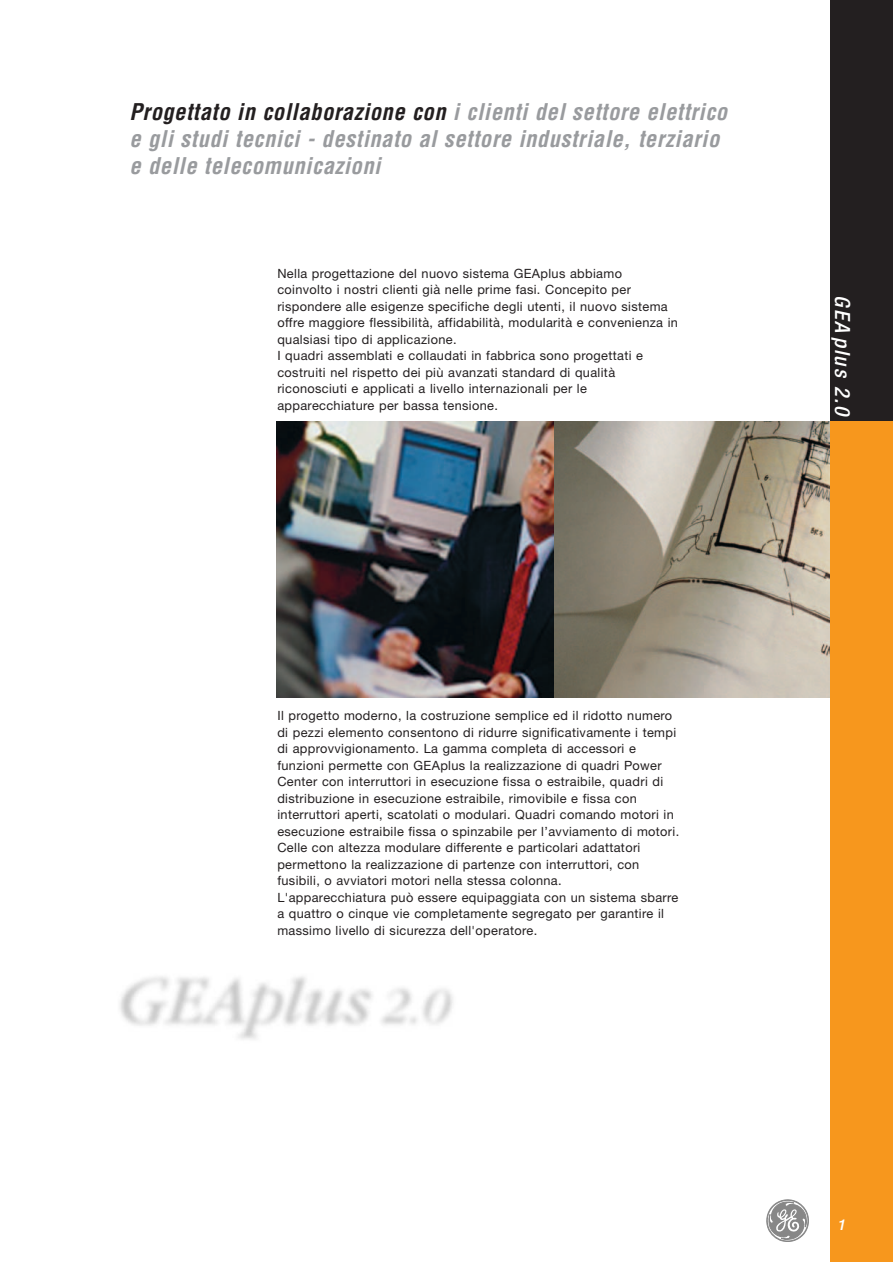
<style>
.page{position:relative;width:893px;height:1262px;background:#fff}
.page>*{position:absolute;margin:0;border:0;box-sizing:border-box;transform-origin:0 0}
.t1{font:italic 700 condensed 22.5px/27px "Helvetica";letter-spacing:.025em;color:#999b9e}
.t2{font:italic 500 condensed 21px "Helvetica Neue";letter-spacing:.095em;color:#fff}
.t3{font:italic 500 15px "Helvetica Neue";color:#fff}
.t4{font:12.75px/16.5px "Helvetica Neue";letter-spacing:.03em;color:#231f20}
.s1{color:#231f20}
</style>
<div class="page">
<svg style="left:766px;top:1199px;width:43px;height:43px"></svg>
<img style="left:120px;top:976px;width:333px;height:63px">
<img style="left:553px;top:421px;width:277px;height:276px">
<img style="left:277px;top:421px;width:276px;height:276px">
<div style="left:830px;top:0;width:62px;height:421px;background:#231f20"></div>
<div style="left:830px;top:421px;width:62px;height:841px;background:#f7971d"></div>
<h1 class="t1" style="left:129px;top:101px;width:599px"><span class="s1">Progettato in collaborazione con</span> i clienti del settore elettrico e gli studi tecnici - destinato al settore industriale, terziario e delle telecomunicazioni</h1>
<p class="t4" style="left:277px;top:266px;width:402px">Nella progettazione del nuovo sistema GEAplus abbiamo coinvolto i nostri clienti già nelle prime fasi. Concepito per rispondere alle esigenze specifiche degli utenti, il nuovo sistema offre maggiore flessibilità, affidabilità, modularità e convenienza in qualsiasi tipo di applicazione.<br>I quadri assemblati e collaudati in fabbrica sono progettati e costruiti nel rispetto dei più avanzati standard di qualità riconosciuti e applicati a livello internazionali per le apparecchiature per bassa tensione.</p>
<h2 class="t2" style="left:850px;top:295px;width:121px;rotate:90deg">GEA plus 2.0</h2>
<p class="t4" style="left:277px;top:709px;width:403px">Il progetto moderno, la costruzione semplice ed il ridotto numero di pezzi elemento consentono di ridurre significativamente i tempi di approvvigionamento. La gamma completa di accessori e funzioni permette con GEAplus la realizzazione di quadri Power Center con interruttori in esecuzione fissa o estraibile, quadri di distribuzione in esecuzione estraibile, rimovibile e fissa con interruttori aperti, scatolati o modulari. Quadri comando motori in esecuzione estraibile fissa o spinzabile per l’avviamento di motori.<br>Celle con altezza modulare differente e particolari adattatori permettono la realizzazione di partenze con interruttori, con fusibili, o avviatori motori nella stessa colonna.<br>L'apparecchiatura può essere equipaggiata con un sistema sbarre a quattro o cinque vie completamente segregato per garantire il massimo livello di sicurezza dell'operatore.</p>
<p class="t3" style="left:837px;top:1219px;width:10px">1</p>
</div>
